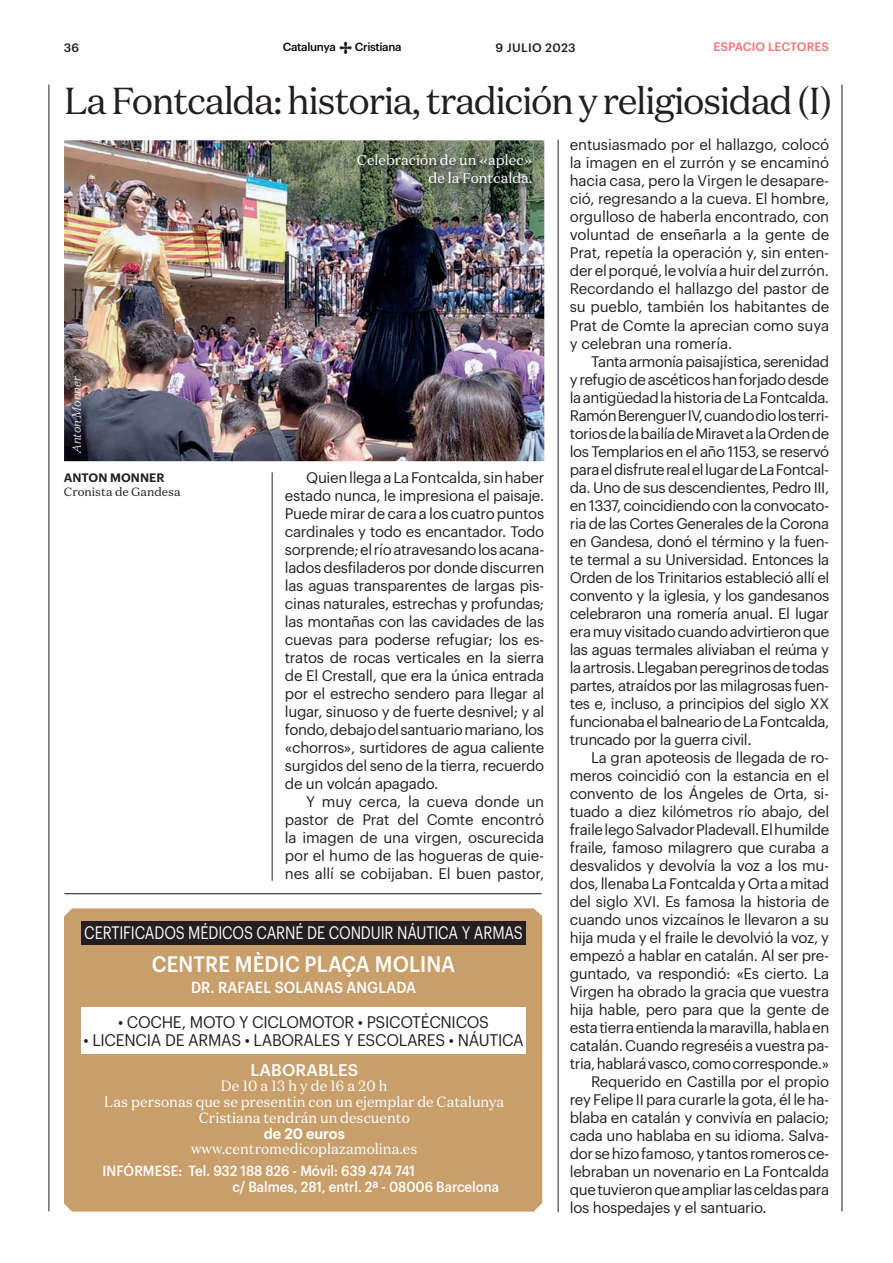
<style>
.page{position:relative;width:893px;height:1263px;background:#fff}
.page>*{position:absolute;margin:0;border:0;box-sizing:border-box;transform-origin:0 0}
.t1{font:37.5px "Domaine Text";letter-spacing:-.04em;color:#231f20}
.t2{font:500 21.9px "Graphik";letter-spacing:.005em;color:#fff;scale:.91 1}
.t3{font:17.7px "Graphik";letter-spacing:-.01em;color:#fff;scale:.81 1}
.t4{font:16.5px "Graphik";letter-spacing:-.015em;color:#231f20;scale:.95 1}
.t5{font:500 16.5px "Graphik";letter-spacing:.005em;color:#fff}
.t6{font:500 15.75px "Graphik";letter-spacing:.005em;color:#fff;scale:.91 1}
.t7{font:15px/18px "Graphik";letter-spacing:-.02em;color:#231f20;text-align:justify}
.t8{font:14.85px/15.8px "Domaine Text";color:#fff;text-align:center;scale:.96 1}
.t9{font:600 14.85px "Graphik";color:#fff;scale:.96 1}
.t10{font:500 14.4px/15.1px "Graphik";color:#fff;scale:.91 1}
.t11{font:14.25px/18px "Domaine Text";color:#fff;text-align:right}
.t12{font:12px "Domaine Text";color:#231f20}
.t13{font:500 12px "Graphik";color:#f27278}
.t14{font:500 12px "Graphik";letter-spacing:.025em;color:#231f20}
.t15{font:600 12px "Graphik";letter-spacing:.005em;color:#231f20}
.t16{font:italic 300 12px "Domaine Text";color:#fff}
.t17{font:500 11.55px "Graphik";letter-spacing:-.03em;color:#07090c}
</style>
<div class="page">
<svg style="left:339px;top:42px;width:13px;height:12px"></svg>
<hr style="left:49px;top:85px;width:1px;height:1126px;background:#231f20">
<hr style="left:842px;top:85px;width:1px;height:1126px;background:#231f20">
<div style="left:64px;top:908px;width:478px;height:304px;background:#c89e6b"></div>
<div style="left:81px;top:1007px;width:445px;height:46px;background:#fff"></div>
<div style="left:81px;top:921px;width:445px;height:24px;background:#231f20"></div>
<hr style="left:65px;top:893px;width:477px;height:1px;background:#231f20">
<hr style="left:558px;top:140px;width:1px;height:1072px;background:#231f20">
<img style="left:64px;top:140px;width:480px;height:321px">
<hr style="left:272px;top:472px;width:1px;height:409px;background:#231f20">
<img style="left:356px;top:153px;width:183px;height:38px">
<p class="t14" style="left:64px;top:38px;width:17px">36</p>
<p class="t17" style="left:283px;top:38px;width:54px">Catalunya</p>
<p class="t17" style="left:355px;top:38px;width:48px">Cristiana</p>
<p class="t14" style="left:495px;top:38px;width:82px">9 JULIO 2023</p>
<p class="t13" style="left:713px;top:38px;width:117px">ESPACIO LECTORES</p>
<h1 class="t1" style="left:64px;top:77px;width:770px">La Fontcalda: historia, tradición y religiosidad (I)</h1>
<p class="t16" style="left:69px;top:453px;width:79px;rotate:-90deg">Anton Monner</p>
<p class="t15" style="left:64px;top:469px;width:102px">ANTON MONNER</p>
<p class="t12" style="left:64px;top:484px;width:118px">Cronista de Gandesa</p>
<p class="t11" style="left:357px;top:151px;width:177px">Celebración de un «aplec» de la Fontcalda.</p>
<p class="t7" style="left:285px;top:467px;width:261px;text-indent:21px">Quien llega a La Fontcalda, sin haber estado nunca, le impresiona el paisaje.<br>Puede mirar de cara a los cuatro puntos cardinales y todo es encantador. Todo sorprende; el río atravesando los acana&shy;lados desfiladeros por donde discurren las aguas transparentes de largas pis&shy;cinas naturales, estrechas y profundas; las montañas con las cavidades de las cuevas para poderse refugiar; los es&shy;tratos de rocas verticales en la sierra de El Crestall, que era la única entrada por el estrecho sendero para llegar al lugar, sinuoso y de fuerte desnivel; y al fondo, debajo del santuario mariano, los «chorros», surtidores de agua caliente surgidos del seno de la tierra, recuerdo de un volcán apagado.</p>
<p class="t7" style="left:285px;top:791px;width:261px;text-indent:21px">Y muy cerca, la cueva donde un pastor de Prat del Comte encontró la imagen de una virgen, oscurecida por el humo de las hogueras de quie&shy;nes allí se cobijaban. El buen pastor,</p>
<p class="t3" style="left:84px;top:919px;width:543px">CERTIFICADOS MÉDICOS CARNÉ DE CONDUIR NÁUTICA Y ARMAS</p>
<h2 class="t2" style="left:152px;top:947px;width:335px">CENTRE MÈDIC PLAÇA MOLINA</h2>
<p class="t6" style="left:191px;top:975px;width:249px">DR. RAFAEL SOLANAS ANGLADA</p>
<p class="t4" style="left:118px;top:1010px;width:392px">• COCHE, MOTO Y CICLOMOTOR • PSICOTÉCNICOS</p>
<p class="t4" style="left:84px;top:1027px;width:465px">• LICENCIA DE ARMAS • LABORALES Y ESCOLARES • NÁUTICA</p>
<p class="t5" style="left:250px;top:1057px;width:109px">LABORABLES</p>
<p class="t8" style="left:104px;top:1078px;width:418px">De 10 a 13 h y de 16 a 20 h<br>Las personas que se presentin con un ejemplar de Catalunya<br>Cristiana tendrán un descuento</p>
<p class="t9" style="left:264px;top:1122px;width:86px">de 20 euros</p>
<p class="t8" style="left:191px;top:1141px;width:237px">www.centromedicoplazamolina.es</p>
<p class="t10" style="left:232px;top:1162px;width:294px;text-indent:-130px">INFÓRMESE: Tel. 932 188 826 - Móvil: 639 474 741<br>c/ Balmes, 281, entrl. 2ª - 08006 Barcelona</p>
<p class="t7" style="left:570px;top:135px;width:261px">entusiasmado por el hallazgo, colocó la imagen en el zurrón y se encaminó hacia casa, pero la Virgen le desapare&shy;ció, regresando a la cueva. El hombre, orgulloso de haberla encontrado, con voluntad de enseñarla a la gente de Prat, repetía la operación y, sin enten&shy;der el porqué, le volvía a huir del zurrón.<br>Recordando el hallazgo del pastor de su pueblo, también los habitantes de Prat de Comte la aprecian como suya y celebran una romería.</p>
<p class="t7" style="left:570px;top:351px;width:261px;text-indent:21px">Tanta armonía paisajística, serenidad y refugio de ascéticos han forjado desde la antigüedad la historia de La Fontcalda.<br>Ramón Berenguer IV, cuando dio los terri&shy;torios de la bailía de Miravet a la Orden de los Templarios en el año 1153, se reservó para el disfrute real el lugar de La Fontcal&shy;da. Uno de sus descendientes, Pedro III, en 1337, coincidiendo con la convocato&shy;ria de las Cortes Generales de la Corona en Gandesa, donó el término y la fuen&shy;te termal a su Universidad. Entonces la Orden de los Trinitarios estableció allí el convento y la iglesia, y los gandesanos celebraron una romería anual. El lugar era muy visitado cuando advirtieron que las aguas termales aliviaban el reúma y la artrosis. Llegaban peregrinos de todas partes, atraídos por las milagrosas fuen&shy;tes e, incluso, a principios del siglo XX funcionaba el balneario de La Fontcalda, truncado por la guerra civil.</p>
<p class="t7" style="left:591px;top:747px;width:240px">La gran apoteosis de llegada de ro-</p>
<p class="t7" style="left:570px;top:765px;width:261px">meros coincidió con la estancia en el</p>
<p class="t7" style="left:570px;top:783px;width:261px">convento de los Ángeles de Orta, si-</p>
<p class="t7" style="left:570px;top:801px;width:261px">tuado a diez kilómetros río abajo, del</p>
<p class="t7" style="left:570px;top:819px;width:261px">fraile lego Salvador Pladevall. El humilde</p>
<p class="t7" style="left:570px;top:837px;width:261px">fraile, famoso milagrero que curaba a</p>
<p class="t7" style="left:570px;top:855px;width:261px">desvalidos y devolvía la voz a los mu-</p>
<p class="t7" style="left:570px;top:873px;width:261px">dos, llenaba La Fontcalda y Orta a mitad</p>
<p class="t7" style="left:570px;top:891px;width:261px">del siglo XVI. Es famosa la historia de</p>
<p class="t7" style="left:570px;top:909px;width:261px">cuando unos vizcaínos le llevaron a su</p>
<p class="t7" style="left:570px;top:927px;width:261px">hija muda y el fraile le devolvió la voz, y</p>
<p class="t7" style="left:570px;top:945px;width:261px">empezó a hablar en catalán. Al ser pre-</p>
<p class="t7" style="left:570px;top:963px;width:261px">guntado, va respondió: «Es cierto. La</p>
<p class="t7" style="left:570px;top:981px;width:261px">Virgen ha obrado la gracia que vuestra</p>
<p class="t7" style="left:570px;top:999px;width:261px">hija hable, pero para que la gente de</p>
<p class="t7" style="left:570px;top:1017px;width:261px">esta tierra entienda la maravilla, habla en</p>
<p class="t7" style="left:570px;top:1035px;width:261px">catalán. Cuando regreséis a vuestra pa-</p>
<p class="t7" style="left:570px;top:1053px;width:261px">tria, hablará vasco, como corresponde.»</p>
<p class="t7" style="left:591px;top:1071px;width:240px">Requerido en Castilla por el propio</p>
<p class="t7" style="left:570px;top:1089px;width:261px">rey Felipe II para curarle la gota, él le ha-</p>
<p class="t7" style="left:570px;top:1107px;width:261px">blaba en catalán y convivía en palacio;</p>
<p class="t7" style="left:570px;top:1125px;width:261px">cada uno hablaba en su idioma. Salva-</p>
<p class="t7" style="left:570px;top:1143px;width:261px">dor se hizo famoso, y tantos romeros ce-</p>
<p class="t7" style="left:570px;top:1161px;width:261px">lebraban un novenario en La Fontcalda</p>
<p class="t7" style="left:570px;top:1179px;width:261px">que tuvieron que ampliar las celdas para</p>
<p class="t7" style="left:570px;top:1197px;width:198px">los hospedajes y el santuario.</p>
</div>
